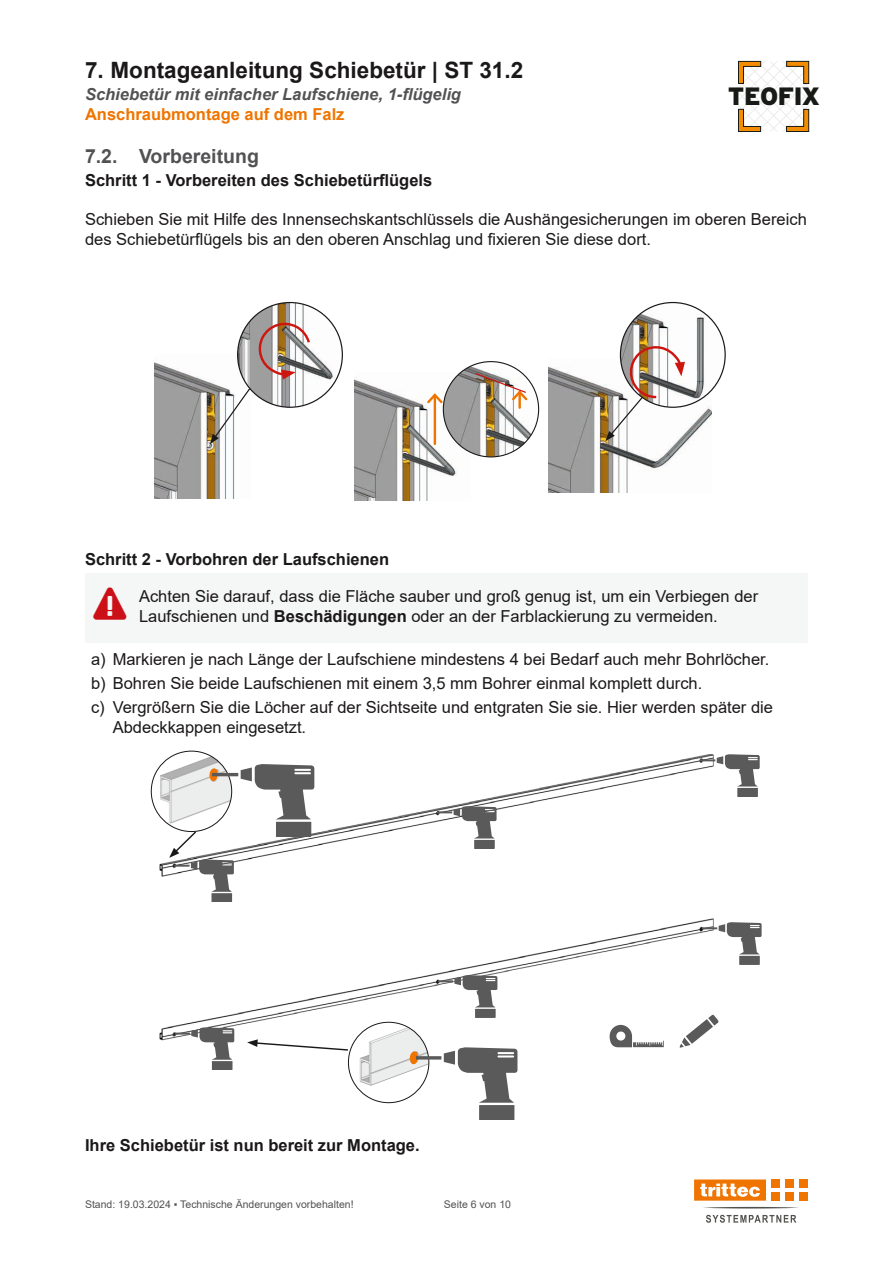
<style>
.page{position:relative;width:893px;height:1263px;background:#fff}
.page>*{position:absolute;margin:0;border:0;box-sizing:border-box;transform-origin:0 0}
.t1{font:900 25.05px "Interstate";letter-spacing:-.02em;color:#181a16}
.t2{font:700 22.5px "Arial";color:#1b1819}
.t3{font:700 19.5px "Arial";color:#525254}
.t4{font:16.5px/19.8px "Arial";color:#1b1819}
.t5{font:700 16.5px "Arial";color:#1b1819}
.t6{font:italic 700 16.5px "Arial";color:#525254}
.t7{font:700 16.5px "Arial";color:#ef7500}
.t8{font:10.5px "Arial";color:#525254}
.s1{font-weight:700}
</style>
<div class="page">
<div style="left:85px;top:573px;width:723px;height:69px;background:#f5f6f6"></div>
<img style="left:155px;top:362px;width:94px;height:136px">
<img style="left:549px;top:367px;width:163px;height:126px">
<img style="left:355px;top:372px;width:115px;height:128px">
<img style="left:238px;top:302px;width:104px;height:105px;border-radius:52px">
<img style="left:443px;top:362px;width:96px;height:95px;border-radius:48px">
<img style="left:620px;top:302px;width:105px;height:105px;border-radius:52px">
<hr style="left:434px;top:395px;width:2px;height:49px;background:#ef7500">
<svg style="left:425px;top:391px;width:20px;height:14px"></svg>
<hr style="left:518px;top:392px;width:3px;height:16px;background:#ef7500">
<svg style="left:253px;top:317px;width:59px;height:63px"></svg>
<svg style="left:210px;top:387px;width:41px;height:57px"></svg>
<svg style="left:605px;top:341px;width:80px;height:100px"></svg>
<svg style="left:474px;top:372px;width:56px;height:30px"></svg>
<img style="left:150px;top:755px;width:603px;height:317px">
<svg style="left:175px;top:1027px;width:59px;height:42px"></svg>
<svg style="left:438px;top:975px;width:59px;height:42px"></svg>
<svg style="left:437px;top:806px;width:60px;height:42px"></svg>
<svg style="left:702px;top:922px;width:60px;height:42px"></svg>
<svg style="left:701px;top:754px;width:59px;height:42px"></svg>
<img style="left:151px;top:753px;width:81px;height:78px">
<svg style="left:609px;top:1025px;width:55px;height:22px"></svg>
<svg style="left:679px;top:1014px;width:40px;height:34px"></svg>
<img style="left:348px;top:1022px;width:81px;height:75px">
<div style="left:410px;top:1051px;width:8px;height:13px;background:#ef7500;border-radius:50%"></div>
<svg style="left:416px;top:1047px;width:101px;height:72px"></svg>
<svg style="left:247px;top:1039px;width:102px;height:12px"></svg>
<svg style="left:169px;top:764px;width:145px;height:137px"></svg>
<svg style="left:738px;top:61px;width:71px;height:71px"></svg>
<div style="left:772px;top:1179px;width:8px;height:8px;background:#ef7500"></div>
<div style="left:772px;top:1192px;width:8px;height:9px;background:#ef7500"></div>
<svg style="left:694px;top:1179px;width:72px;height:22px"></svg>
<div style="left:786px;top:1179px;width:8px;height:8px;background:#ef7500"></div>
<div style="left:786px;top:1192px;width:8px;height:9px;background:#ef7500"></div>
<div style="left:800px;top:1179px;width:8px;height:8px;background:#ef7500"></div>
<div style="left:800px;top:1192px;width:8px;height:9px;background:#ef7500"></div>
<svg style="left:703px;top:1207px;width:96px;height:1px"></svg>
<svg style="left:706px;top:1215px;width:90px;height:8px"></svg>
<h2 class="t2" style="left:85px;top:54px;width:440px">7. Montageanleitung Schiebetür | ST 31.2</h2>
<p class="t6" style="left:85px;top:84px;width:377px">Schiebetür mit einfacher Laufschiene, 1-flügelig</p>
<p class="t7" style="left:85px;top:103px;width:261px">Anschraubmontage auf dem Falz</p>
<p class="t3" style="left:85px;top:142px;width:175px">7.2. Vorbereitung</p>
<p class="t5" style="left:85px;top:168px;width:349px">Schritt 1 - Vorbereiten des Schiebetürflügels</p>
<p class="t4" style="left:85px;top:210px;width:723px">Schieben Sie mit Hilfe des Innensechskantschlüssels die Aushängesicherungen im oberen Bereich des Schiebetürflügels bis an den oberen Anschlag und fixieren Sie diese dort.</p>
<h1 class="t1" style="left:728px;top:82px;width:94px">TEOFIX</h1>
<p class="t5" style="left:85px;top:548px;width:306px">Schritt 2 - Vorbohren der Laufschienen</p>
<p class="t4" style="left:139px;top:586px;width:621px">Achten Sie darauf, dass die Fläche sauber und groß genug ist, um ein Verbiegen der<br>Laufschienen und <span class="s1">Beschädigungen</span> oder an der Farblackierung zu vermeiden.</p>
<p class="t4" style="left:91px;top:647px;width:683px;line-height:24px">a) Markieren je nach Länge der Laufschiene mindestens 4 bei Bedarf auch mehr Bohrlöcher. b) Bohren Sie beide Laufschienen mit einem 3,5 mm Bohrer einmal komplett durch.<br>c) Vergrößern Sie die Löcher auf der Sichtseite und entgraten Sie sie. Hier werden später die</p>
<p class="t4" style="left:113px;top:717px;width:195px">Abdeckkappen eingesetzt.</p>
<p class="t5" style="left:85px;top:1133px;width:336px">Ihre Schiebetür ist nun bereit zur Montage.</p>
<p class="t8" style="left:85px;top:1197px;width:270px">Stand: 19.03.2024 ▪ Technische Änderungen vorbehalten!</p>
<p class="t8" style="left:444px;top:1197px;width:69px">Seite 6 von 10</p>
</div>
